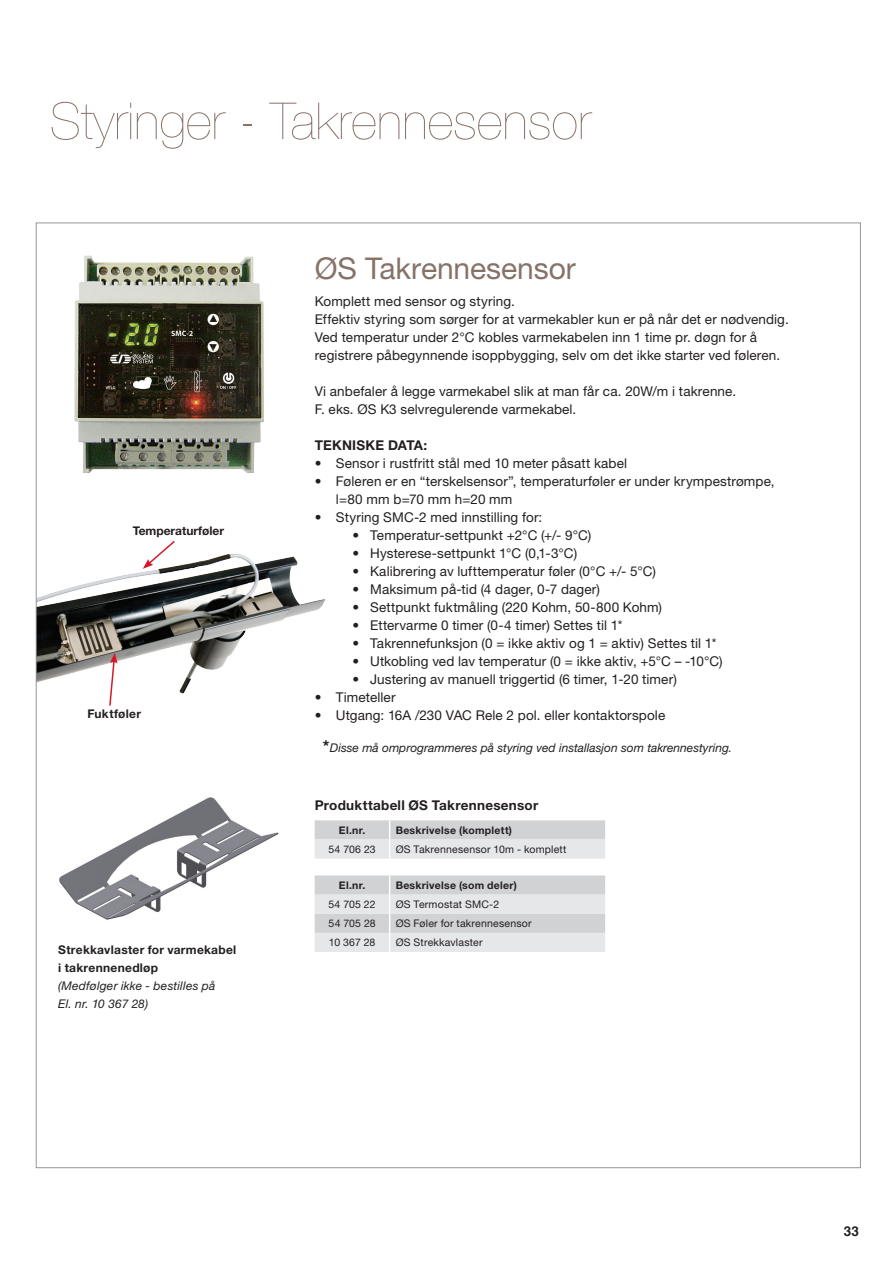
<style>
.page{position:relative;width:893px;height:1263px;background:#fff}
.page>*{position:absolute;margin:0;border:0;box-sizing:border-box;transform-origin:0 0}
.t1{font:200 51px "Helvetica Neue LT Std";color:#877269}
.t2{font:30px "Helvetica Neue LT Std";letter-spacing:-.005em;color:#877269}
.Brødtekst{font:13.5px/18px "Helvetica Neue LT Std";letter-spacing:.01em;color:#231f20}
.Brødtekst-2{font:700 13.5px "Helvetica Neue LT Std";letter-spacing:.02em;color:#231f20}
.Bullets_headline{font:700 13.5px "Helvetica Neue LT Std";letter-spacing:.015em;color:#231f20}
.t3{font:700 13.5px "Helvetica";color:#231f20}
.Brødtekst-3{font:italic 12px "Helvetica Neue LT Std";color:#231f20}
.Brødtekst-4{font:700 12px "Helvetica Neue LT Std";letter-spacing:.02em;color:#231f20}
.Brødtekst-5{font:700 12px "Helvetica Neue LT Std";color:#231f20}
.t4{font:10.5px "Helvetica Neue LT Std";letter-spacing:.02em;color:#231f20}
.t5{font:700 10.5px "Helvetica Neue LT Std";letter-spacing:.025em;color:#231f20}
</style>
<div class="page">
<img style="left:74px;top:256px;width:190px;height:217px">
<img style="left:59px;top:797px;width:220px;height:123px">
<img style="left:38px;top:554px;width:288px;height:140px">
<svg style="left:143px;top:541px;width:33px;height:28px"></svg>
<svg style="left:108px;top:653px;width:10px;height:53px"></svg>
<svg style="left:315px;top:820px;width:290px;height:39px;background:#dcdddf"></svg>
<svg style="left:315px;top:875px;width:290px;height:77px;background:#dcdddf"></svg>
<p class="t1" style="left:50px;top:92px;width:543px">Styringer - Takrennesensor</p>
<p class="Brødtekst-5" style="left:133px;top:523px;width:93px">Temperaturføler</p>
<p class="Brødtekst-4" style="left:88px;top:706px;width:55px">Fuktføler</p>
<p class="Brødtekst-4" style="left:58px;top:942px;width:180px">Strekkavlaster for varmekabel</p>
<p class="Brødtekst-4" style="left:58px;top:960px;width:101px">i takrennenedløp</p>
<p class="Brødtekst-3" style="left:58px;top:979px;width:159px">(Medfølger ikke - bestilles på</p>
<p class="Brødtekst-3" style="left:58px;top:997px;width:91px">El. nr. 10 367 28)</p>
<p class="t2" style="left:315px;top:251px;width:263px">ØS Takrennesensor</p>
<p class="Brødtekst" style="left:315px;top:292px;width:202px">Komplett med sensor og styring.</p>
<p class="Brødtekst" style="left:315px;top:310px;width:476px">Effektiv styring som sørger for at varmekabler kun er på når det er nødvendig.<br>Ved temperatur under 2°C kobles varmekabelen inn 1 time pr. døgn for å registrere påbegynnende isoppbygging, selv om det ikke starter ved føleren.</p>
<p class="Brødtekst" style="left:315px;top:382px;width:423px">Vi anbefaler å legge varmekabel slik at man får ca. 20W/m i takrenne.</p>
<p class="Brødtekst" style="left:315px;top:400px;width:263px">F. eks. ØS K3 selvregulerende varmekabel.</p>
<p class="Bullets_headline" style="left:315px;top:437px;width:114px">TEKNISKE DATA:</p>
<p class="Brødtekst" style="left:315px;top:454px;width:314px">• Sensor i rustfritt stål med 10 meter påsatt kabel</p>
<p class="Brødtekst" style="left:336px;top:472px;width:440px;text-indent:-21px">• Føleren er en “terskelsensor”, temperaturføler er under krympestrømpe, l=80 mm b=70 mm h=20 mm</p>
<p class="Brødtekst" style="left:315px;top:508px;width:229px">• Styring SMC-2 med innstilling for:</p>
<p class="Brødtekst" style="left:352px;top:526px;width:241px">• Temperatur-settpunkt +2°C (+/- 9°C)</p>
<p class="Brødtekst" style="left:352px;top:544px;width:226px">• Hysterese-settpunkt 1°C (0,1-3°C)</p>
<p class="Brødtekst" style="left:352px;top:562px;width:305px">• Kalibrering av lufttemperatur føler (0°C +/- 5°C)</p>
<p class="Brødtekst" style="left:352px;top:580px;width:249px">• Maksimum på-tid (4 dager, 0-7 dager)</p>
<p class="Brødtekst" style="left:352px;top:598px;width:311px">• Settpunkt fuktmåling (220 Kohm, 50-800 Kohm)</p>
<p class="Brødtekst" style="left:352px;top:616px;width:272px">• Ettervarme 0 timer (0-4 timer) Settes til 1*</p>
<p class="Brødtekst" style="left:352px;top:634px;width:366px">• Takrennefunksjon (0 = ikke aktiv og 1 = aktiv) Settes til 1*</p>
<p class="Brødtekst" style="left:352px;top:652px;width:372px">• Utkobling ved lav temperatur (0 = ikke aktiv, +5°C – -10°C)</p>
<p class="Brødtekst" style="left:352px;top:670px;width:326px">• Justering av manuell triggertid (6 timer, 1-20 timer)</p>
<p class="Brødtekst" style="left:315px;top:688px;width:82px">• Timeteller</p>
<p class="Brødtekst" style="left:315px;top:706px;width:352px">• Utgang: 16A /230 VAC Rele 2 pol. eller kontaktorspole</p>
<p class="Brødtekst-3" style="left:330px;top:740px;width:404px">Disse må omprogrammeres på styring ved installasjon som takrennestyring.</p>
<p class="Brødtekst-2" style="left:315px;top:797px;width:225px">Produkttabell ØS Takrennesensor</p>
<p class="t5" style="left:339px;top:823px;width:28px">El.nr.</p>
<p class="t5" style="left:396px;top:823px;width:118px">Beskrivelse (komplett)</p>
<p class="t4" style="left:329px;top:843px;width:49px">54 706 23</p>
<p class="t4" style="left:396px;top:843px;width:172px">ØS Takrennesensor 10m - komplett</p>
<p class="t5" style="left:339px;top:878px;width:28px">El.nr.</p>
<p class="t5" style="left:396px;top:878px;width:123px">Beskrivelse (som deler)</p>
<p class="t4" style="left:329px;top:898px;width:49px">54 705 22</p>
<p class="t4" style="left:396px;top:898px;width:105px">ØS Termostat SMC-2</p>
<p class="t4" style="left:329px;top:917px;width:49px">54 705 28</p>
<p class="t4" style="left:396px;top:917px;width:137px">ØS Føler for takrennesensor</p>
<p class="t4" style="left:329px;top:936px;width:48px">10 367 28</p>
<p class="t4" style="left:396px;top:936px;width:88px">ØS Strekkavlaster</p>
<p class="t3" style="left:844px;top:1220px;width:17px">33</p>
</div>
